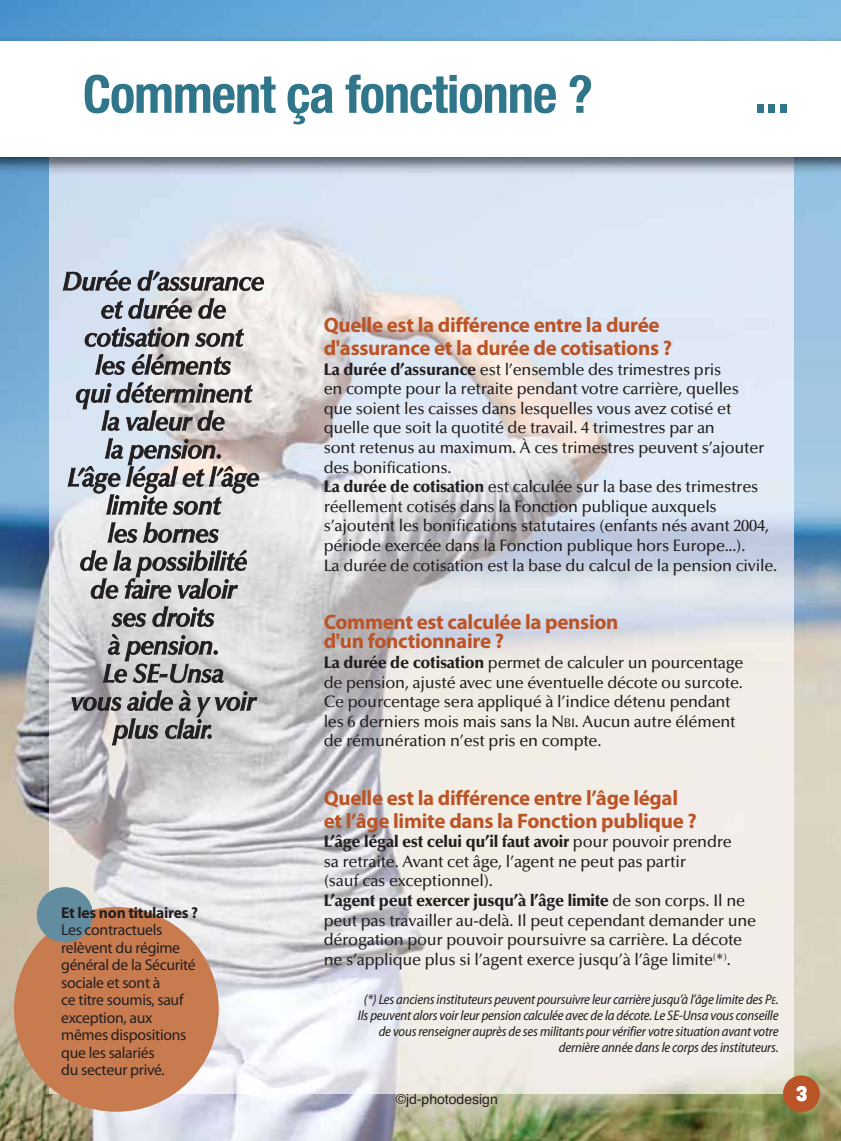
<style>
.page{position:relative;width:841px;height:1141px;background:#fff}
.page>*{position:absolute;margin:0;border:0;box-sizing:border-box;transform-origin:0 0}
.t1{font:700 condensed 52.5px "Helvetica Neue";letter-spacing:-.02em;color:#30768b}
.t2{font:italic 600 26.25px/28px "Optima LT Std";letter-spacing:-.025em;color:#231f20;text-align:center}
.t3{font:700 21px/22.8px "Myriad Pro";letter-spacing:-.015em;color:#bb5427}
.t4{font:21px "Cubano";color:#fff}
.t5{font:500 16.62px/19.6px "Optima LT Std";letter-spacing:-.015em;color:#231f20}
.t6{font:15.75px/17.5px "Myriad Pro";letter-spacing:-.02em;color:#231f20}
.t7{font:700 15.75px "Myriad Pro";letter-spacing:-.02em;color:#231f20}
.t8{font:italic semi-condensed 14px/15.8px "Myriad Pro";letter-spacing:-.015em;color:#231f20;text-align:right}
.t9{font:14px "Helvetica";color:#231f20}
.s1{font-weight:900}
.s2{font-size:12.42px}
.s3{font-size:10.5px}
</style>
<div class="page">
<img style="left:0;top:0;width:841px;height:1141px">
<img style="left:50px;top:180px;width:744px;height:914px">
<div style="left:14px;top:907px;width:205px;height:205px;background:#c97b50;border-radius:50%"></div>
<div style="left:37px;top:887px;width:56px;height:55px;background:#628da0;border-radius:50%"></div>
<img style="left:0;top:33px;width:841px;height:147px">
<div style="left:0;top:41px;width:841px;height:116px;background:#fff"></div>
<div style="left:783px;top:1075px;width:37px;height:37px;background:#bb5427;border-radius:50%"></div>
<h1 class="t1" style="left:83px;top:64px;width:512px">Comment ça fonctionne ?</h1>
<h1 class="t1" style="left:754px;top:64px;width:37px">...</h1>
<h2 class="t2" style="left:62px;top:268px;width:203px">Durée d’assurance et durée de cotisation sont<br>les éléments<br>qui déterminent<br>la valeur de<br>la pension.<br>L’âge légal et l’âge limite sont<br>les bornes<br>de la possibilité de faire valoir<br>ses droits<br>à pension.<br>Le SE-Unsa<br>vous aide à y voir plus clair.</h2>
<p class="t7" style="left:61px;top:906px;width:138px">Et les non titulaires ?</p>
<p class="t6" style="left:61px;top:923px;width:136px">Les contractuels relèvent du régime général de la Sécurité sociale et sont à<br>ce titre soumis, sauf exception, aux mêmes dispositions que les salariés<br>du secteur privé.</p>
<p class="t3" style="left:324px;top:316px;width:350px">Quelle est la différence entre la durée d'assurance et la durée de cotisations ?</p>
<p class="t5" style="left:324px;top:360px;width:455px"><span class="s1">La durée d’assurance</span> est l’ensemble des trimestres pris<br>en compte pour la retraite pendant votre carrière, quelles<br>que soient les caisses dans lesquelles vous avez cotisé et quelle que soit la quotité de travail. 4 trimestres par an<br>sont retenus au maximum. À ces trimestres peuvent s’ajouter des bonifications.<br><span class="s1">La durée de cotisation</span> est calculée sur la base des trimestres réellement cotisés dans la Fonction publique auxquels s’ajoutent les bonifications statutaires (enfants nés avant 2004, période exercée dans la Fonction publique hors Europe...).<br>La durée de cotisation est la base du calcul de la pension civile.</p>
<p class="t3" style="left:324px;top:614px;width:296px;line-height:19.2px">Comment est calculée la pension d'un fonctionnaire ?</p>
<p class="t5" style="left:324px;top:653px;width:421px"><span class="s1">La durée de cotisation</span> permet de calculer un pourcentage de pension, ajusté avec une éventuelle décote ou surcote.<br>Ce pourcentage sera appliqué à l’indice détenu pendant les 6 derniers mois mais sans la N<span class="s2">BI</span>. Aucun autre élément de rémunération n’est pris en compte.</p>
<p class="t3" style="left:324px;top:788px;width:375px">Quelle est la différence entre l’âge légal et l’âge limite dans la Fonction publique ?</p>
<p class="t5" style="left:324px;top:832px;width:434px"><span class="s1">L’âge légal est celui qu’il faut avoir</span> pour pouvoir prendre<br>sa retraite. Avant cet âge, l’agent ne peut pas partir<br>(sauf cas exceptionnel).<br><span class="s1">L’agent peut exercer jusqu’à l’âge limite</span> de son corps. Il ne peut pas travailler au-delà. Il peut cependant demander une dérogation pour pouvoir poursuivre sa carrière. La décote ne s’applique plus si l’agent exerce jusqu’à l’âge limite<sup>(</sup>*<sup>)</sup>.</p>
<p class="t8" style="left:358px;top:993px;width:422px">(*) Les anciens instituteurs peuvent poursuivre leur carrière jusqu’à l’âge limite des P<span class="s3">E</span>.<br>Ils peuvent alors voir leur pension calculée avec de la décote. Le SE-Unsa vous conseille de vous renseigner auprès de ses militants pour vérifier votre situation avant votre dernière année dans le corps des instituteurs.</p>
<p class="t9" style="left:396px;top:1094px;width:104px">©jd-photodesign</p>
<p class="t4" style="left:795px;top:1079px;width:14px">3</p>
</div>
